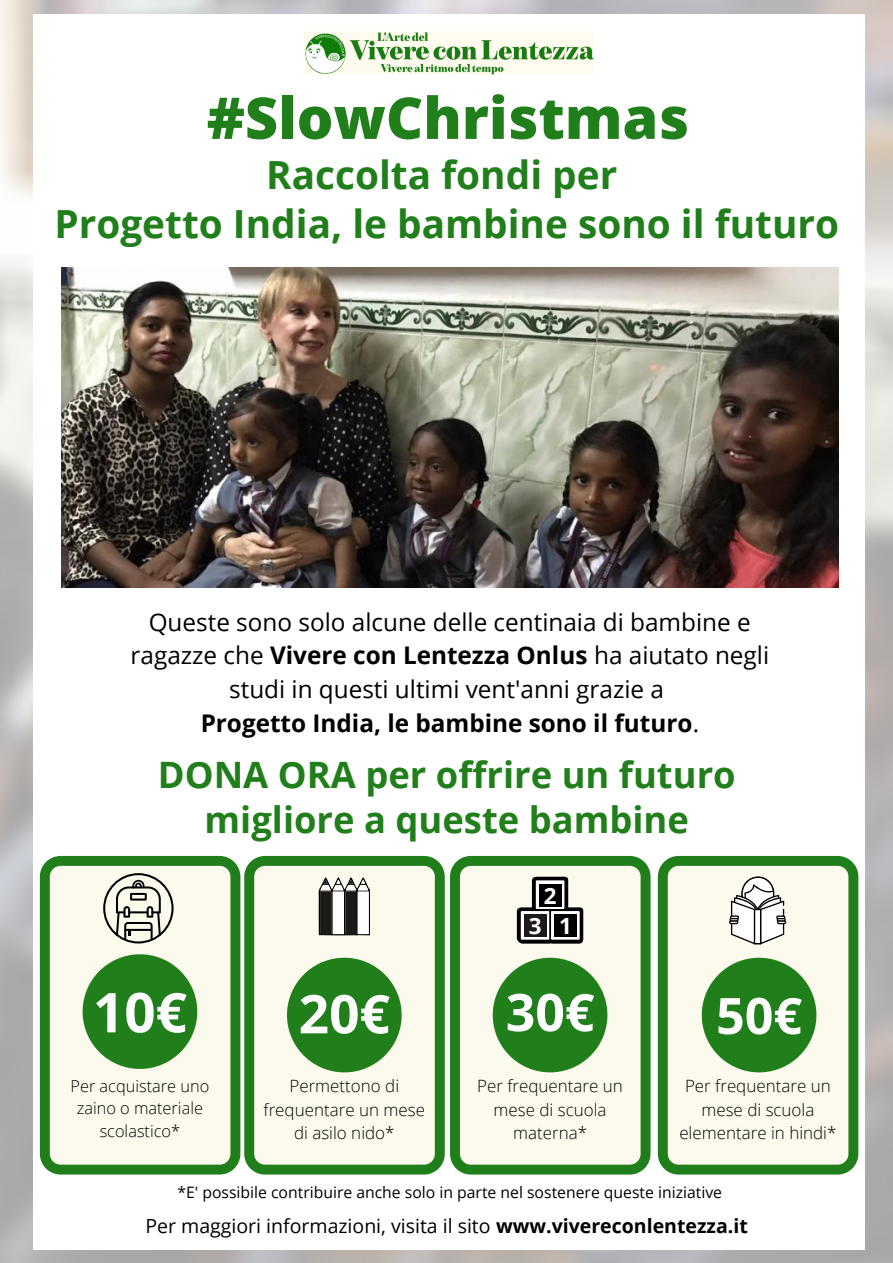
<style>
.page{position:relative;width:893px;height:1263px;background:#fff}
.page>*{position:absolute;margin:0;border:0;box-sizing:border-box;transform-origin:0 0}
.t1{font:800 57.6px "Open Sans";color:#217f1b}
.t2{font:700 54.9px "Open Sans";color:#fff}
.t3{font:700 53.32px "Open Sans";color:#fff}
.t4{font:700 51.75px "Open Sans";color:#fff}
.t5{font:700 50.25px "Open Sans";color:#fff}
.t6{font:700 38.78px "Open Sans";color:#217f1b}
.t7{font:700 36.38px/45.2px "Open Sans";color:#217f1b;text-align:center}
.t8{font:24.3px/33.8px "Open Sans";color:#000;text-align:center}
.t9{font:700 24.3px "Open Sans";color:#000}
.t10{font:700 22.42px "Open Sans";color:#fff}
.t11{font:19.5px "Open Sans";color:#000}
.t12{font:300 16.95px/23.5px "Open Sans";color:#000;text-align:center}
.t13{font:300 16.35px/22.6px "Open Sans";color:#000;text-align:center}
.t14{font:15.75px "Open Sans";color:#000}
.s1{font-weight:700}
.s2{font-weight:400}
</style>
<div class="page">
<img style="left:304px;top:31px;width:289px;height:43px">
<img style="left:62px;top:268px;width:776px;height:319px">
<svg style="left:40px;top:856px;width:200px;height:318px;background:#cee0c1"></svg>
<svg style="left:83px;top:954px;width:114px;height:115px;background:#4f9947"></svg>
<svg style="left:450px;top:856px;width:200px;height:318px;background:#cfe0c2"></svg>
<svg style="left:493px;top:958px;width:114px;height:114px;background:#4e9846"></svg>
<svg style="left:244px;top:856px;width:201px;height:318px;background:#cfe1c2"></svg>
<svg style="left:287px;top:958px;width:115px;height:114px;background:#4f9947"></svg>
<svg style="left:658px;top:856px;width:200px;height:318px;background:#d2e2c5"></svg>
<svg style="left:702px;top:958px;width:114px;height:114px;background:#4e9846"></svg>
<svg style="left:729px;top:873px;width:57px;height:71px"></svg>
<svg style="left:103px;top:873px;width:71px;height:70px;background:#c1c0b6"></svg>
<svg style="left:517px;top:877px;width:66px;height:67px"></svg>
<div style="left:524px;top:915px;width:22px;height:22px;background:#1e1919"></div>
<div style="left:554px;top:915px;width:22px;height:22px;background:#000"></div>
<div style="left:539px;top:884px;width:22px;height:22px;background:#000"></div>
<svg style="left:319px;top:877px;width:50px;height:58px"></svg>
<p class="t1" style="left:207px;top:77px;width:484px">#SlowChristmas</p>
<p class="t6" style="left:266px;top:148px;width:352px">Raccolta fondi per</p>
<p class="t6" style="left:54px;top:196px;width:786px">Progetto India, le bambine sono il futuro</p>
<p class="t8" style="left:131px;top:604px;width:640px">Queste sono solo alcune delle centinaia di bambine e ragazze che <span class="s1">Vivere con Lentezza Onlus</span> ha aiutato negli studi in questi ultimi vent'anni grazie a</p>
<p class="t9" style="left:201px;top:706px;width:500px">Progetto India, le bambine sono il futuro<span class="s2">.</span></p>
<p class="t7" style="left:158px;top:751px;width:579px">DONA ORA per offrire un futuro migliore a queste bambine</p>
<p class="t10" style="left:543px;top:880px;width:14px">2</p>
<p class="t2" style="left:93px;top:974px;width:95px">10€</p>
<p class="t10" style="left:529px;top:910px;width:14px">3</p>
<p class="t10" style="left:559px;top:910px;width:14px">1</p>
<p class="t3" style="left:299px;top:976px;width:93px">20€</p>
<p class="t4" style="left:506px;top:976px;width:90px">30€</p>
<p class="t5" style="left:716px;top:980px;width:87px">50€</p>
<p class="t13" style="left:70px;top:1074px;width:140px">Per acquistare uno zaino o materiale scolastico*</p>
<p class="t12" style="left:477px;top:1074px;width:147px">Per frequentare un mese di scuola materna*</p>
<p class="t12" style="left:264px;top:1074px;width:163px">Permettono di frequentare un mese di asilo nido*</p>
<p class="t12" style="left:679px;top:1074px;width:159px">Per frequentare un mese di scuola elementare in hindi*</p>
<p class="t14" style="left:177px;top:1181px;width:546px">*E' possibile contribuire anche solo in parte nel sostenere queste iniziative</p>
<p class="t11" style="left:145px;top:1212px;width:604px">Per maggiori informazioni, visita il sito <span class="s1">www.vivereconlentezza.it</span></p>
</div>
